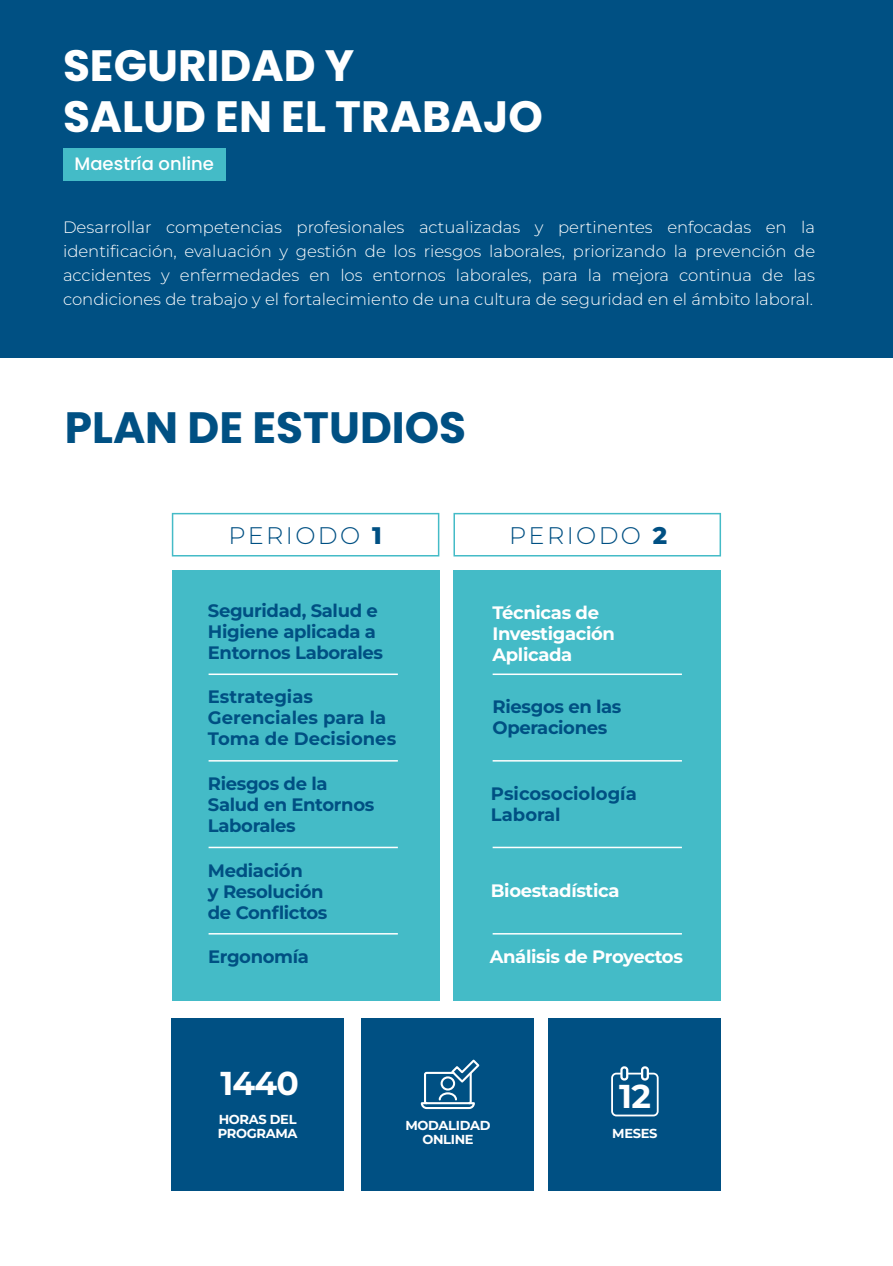
<style>
.page{position:relative;width:893px;height:1266px;background:#fff}
.page>*{position:absolute;margin:0;border:0;box-sizing:border-box;transform-origin:0 0}
.t1{font:700 43.8px/51px "Poppins";color:#fff}
.t2{font:700 43.8px "Poppins";color:#005083}
.t3{font:700 33px "Montserrat";letter-spacing:-.025em;color:#fff}
.t4{font:300 24px "Montserrat";letter-spacing:.1em;color:#005083}
.t5{font:700 18px/21px "Montserrat";letter-spacing:-.02em;color:#005083}
.t6{font:700 18px/21px "Montserrat";color:#005083}
.t7{font:700 18px/21px "Montserrat";letter-spacing:-.02em;color:#fff}
.t8{font:500 18px "Poppins";color:#fff}
.t9{font:300 16.5px/24px "Montserrat";color:#fff;text-align:justify}
.t10{font:700 13.05px/14px "Montserrat";letter-spacing:-.025em;color:#fff}
.s1{font-weight:800}
</style>
<div class="page">
<div style="left:172px;top:1018px;width:172px;height:172px;background:#005083"></div>
<div style="left:362px;top:1018px;width:172px;height:172px;background:#005083"></div>
<div style="left:549px;top:1018px;width:172px;height:172px;background:#005083"></div>
<svg style="left:611px;top:1072px;width:48px;height:44px"></svg>
<div style="left:621px;top:1067px;width:6px;height:12px;background:#005083;border-radius:3px"></div>
<div style="left:620px;top:1066px;width:8px;height:14px;border:2px solid #fff;border-radius:3px"></div>
<div style="left:642px;top:1067px;width:6px;height:12px;background:#005083;border-radius:3px"></div>
<div style="left:641px;top:1066px;width:8px;height:14px;border:2px solid #fff;border-radius:3px"></div>
<svg style="left:420px;top:1059px;width:60px;height:51px"></svg>
<div style="left:172px;top:571px;width:267px;height:430px;background:#44bbc7"></div>
<div style="left:454px;top:571px;width:267px;height:430px;background:#44bbc7"></div>
<div style="left:0;top:0;width:893px;height:357px;background:#005083"></div>
<svg style="left:172px;top:513px;width:267px;height:43px"></svg>
<svg style="left:453px;top:513px;width:268px;height:43px"></svg>
<hr style="left:209px;top:673px;width:189px;height:2px;background:#fff">
<hr style="left:209px;top:760px;width:189px;height:1px;background:#fff">
<hr style="left:209px;top:847px;width:189px;height:1px;background:#fff">
<hr style="left:209px;top:933px;width:189px;height:1px;background:#fff">
<hr style="left:493px;top:673px;width:189px;height:2px;background:#fff">
<hr style="left:493px;top:760px;width:189px;height:1px;background:#fff">
<hr style="left:493px;top:847px;width:189px;height:1px;background:#fff">
<hr style="left:493px;top:933px;width:189px;height:1px;background:#fff">
<div style="left:63px;top:149px;width:162px;height:32px;background:#44bbc7"></div>
<h1 class="t1" style="left:63px;top:40px;width:482px">SEGURIDAD Y<br>SALUD EN EL TRABAJO</h1>
<p class="t8" style="left:75px;top:154px;width:141px">Maestría online</p>
<p class="t9" style="left:63px;top:214px;width:754px">Desarrollar competencias profesionales actualizadas y pertinentes enfocadas en la identificación, evaluación y gestión de los riesgos laborales, priorizando la prevención de accidentes y enfermedades en los entornos laborales, para la mejora continua de las condiciones de trabajo y el fortalecimiento de una cultura de seguridad en el ámbito laboral.</p>
<h1 class="t2" style="left:65px;top:402px;width:403px">PLAN DE ESTUDIOS</h1>
<h3 class="t4" style="left:228px;top:519px;width:155px">PERIODO <span class="s1">1</span></h3>
<h3 class="t4" style="left:509px;top:519px;width:159px">PERIODO <span class="s1">2</span></h3>
<p class="t5" style="left:208px;top:600px;width:177px">Seguridad, Salud e<br>Higiene aplicada a<br>Entornos Laborales</p>
<p class="t6" style="left:208px;top:685px;width:190px">Estrategias<br>Gerenciales para la<br>Toma de Decisiones</p>
<p class="t5" style="left:208px;top:772px;width:168px">Riesgos de la<br>Salud en Entornos<br>Laborales</p>
<p class="t5" style="left:208px;top:859px;width:121px">Mediación<br>y Resolución de Conflictos</p>
<p class="t7" style="left:492px;top:601px;width:124px">Técnicas de<br>Investigación<br>Aplicada</p>
<p class="t5" style="left:493px;top:695px;width:130px">Riesgos en las<br>Operaciones</p>
<p class="t6" style="left:491px;top:782px;width:147px">Psicosociología<br>Laboral</p>
<p class="t7" style="left:491px;top:879px;width:130px">Bioestadística</p>
<p class="t5" style="left:208px;top:945px;width:102px">Ergonomía</p>
<p class="t7" style="left:490px;top:945px;width:195px">Análisis de Proyectos</p>
<h2 class="t3" style="left:220px;top:1060px;width:80px">1440</h2>
<p class="t10" style="left:218px;top:1111px;width:81px">HORAS DEL<br>PROGRAMA</p>
<p class="t10" style="left:405px;top:1118px;width:86px;text-align:center">MODALIDAD<br>ONLINE</p>
<h2 class="t3" style="left:619px;top:1072px;width:33px">12</h2>
<p class="t10" style="left:612px;top:1125px;width:47px">MESES</p>
</div>
